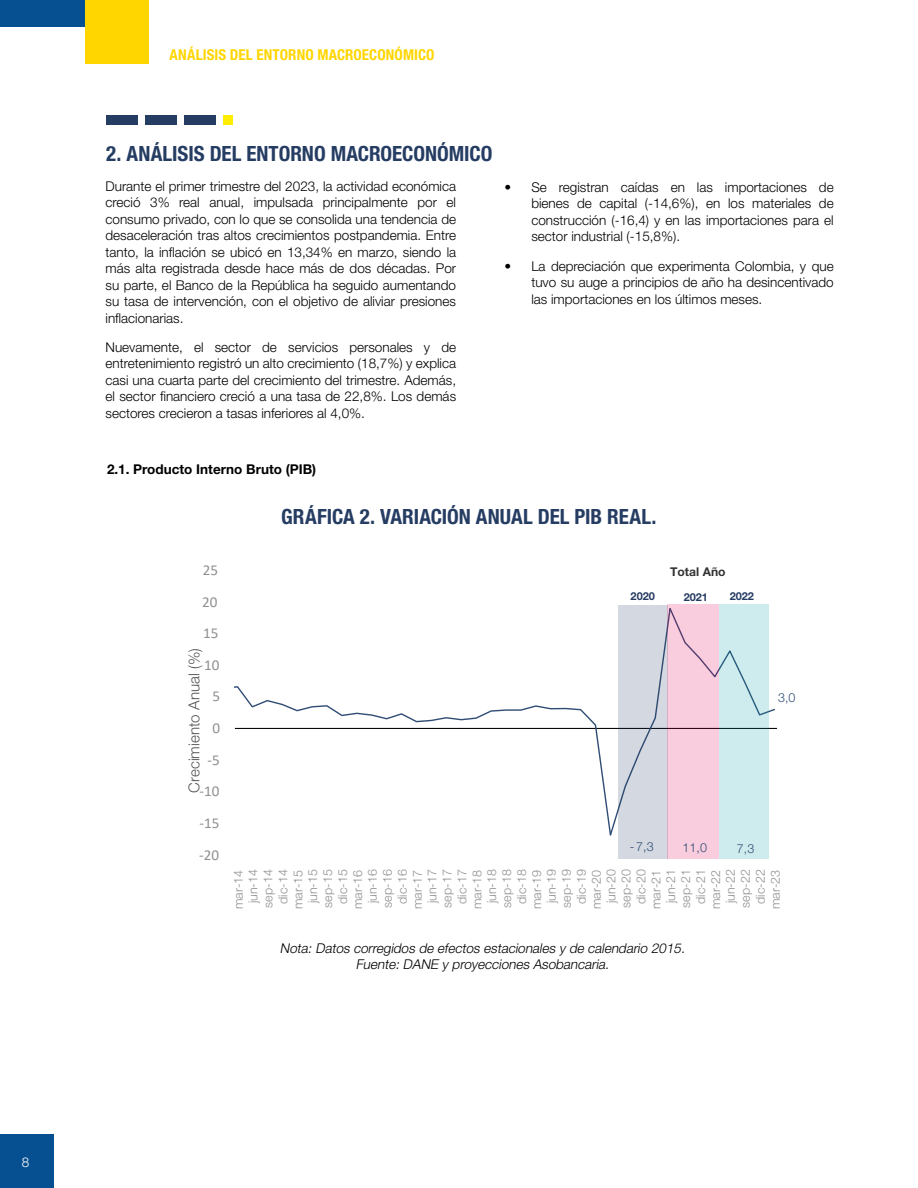
<style>
.page{position:relative;width:918px;height:1188px;background:#fff}
.page>*{position:absolute;margin:0;border:0;box-sizing:border-box;transform-origin:0 0}
.t1{font:700 condensed 21px "Helvetica Neue LT Std";color:#263d63}
.t2{font:15.15px "Calibri";letter-spacing:.005em;color:#909090}
.t3{font:300 15.15px "Helvetica Neue LT Std";color:#575756}
.t4{font:700 condensed 15px "Helvetica Neue LT Std";letter-spacing:.005em;color:#ffd600}
.t5{font:300 13.5px/16.5px "Helvetica Neue LT Std";color:#000;text-align:justify}
.t6{font:italic 300 13.5px/16.5px "Helvetica Neue LT Std";color:#000;text-align:center}
.t7{font:700 13.5px "Helvetica Neue LT Std";color:#000}
.t8{font:300 13.5px "Helvetica Neue LT Std";color:#fff}
.t9{font:300 12.45px/14.9px "Helvetica Neue LT Std";color:#909090;text-align:center}
.t10{font:300 12.45px "Helvetica Neue LT Std";color:#304d75}
.t11{font:700 12.15px "Helvetica Neue LT Std";color:#333}
.t12{font:700 10.95px "Helvetica Neue LT Std";letter-spacing:-.005em;color:#253b62}
</style>
<div class="page">
<div style="left:0;top:1134px;width:54px;height:54px;background:#064f91"></div>
<div style="left:85px;top:0;width:64px;height:64px;background:#ffd600"></div>
<div style="left:0;top:0;width:85px;height:27px;background:#064f91"></div>
<div style="left:106px;top:115px;width:31px;height:10px;background:#263d63"></div>
<div style="left:145px;top:115px;width:31px;height:10px;background:#263d63"></div>
<div style="left:184px;top:115px;width:31px;height:10px;background:#263d63"></div>
<div style="left:223px;top:115px;width:10px;height:10px;background:#ffed00"></div>
<hr style="left:235px;top:728px;width:542px;height:1px;background:#000">
<svg style="left:235px;top:604px;width:541px;height:232px"></svg>
<div style="left:618px;top:605px;width:49px;height:253px;background:#d4d8e0"></div>
<div style="left:667px;top:605px;width:52px;height:254px;background:#f9cddd"></div>
<div style="left:719px;top:605px;width:50px;height:254px;background:#ceebed"></div>
<p class="t8" style="left:22px;top:1154px;width:9px">8</p>
<p class="t4" style="left:170px;top:46px;width:267px">ANÁLISIS DEL ENTORNO MACROECONÓMICO</p>
<h1 class="t1" style="left:106px;top:140px;width:388px">2. ANÁLISIS DEL ENTORNO MACROECONÓMICO</h1>
<p class="t5" style="left:106px;top:177px;width:352px">Durante el primer trimestre del 2023, la actividad económica creció 3% real anual, impulsada principalmente por el consumo privado, con lo que se consolida una tendencia de desaceleración tras altos crecimientos postpandemia. Entre tanto, la inflación se ubicó en 13,34% en marzo, siendo la más alta registrada desde hace más de dos décadas. Por su parte, el Banco de la República ha seguido aumentando su tasa de intervención, con el objetivo de aliviar presiones inflacionarias.</p>
<p class="t5" style="left:106px;top:339px;width:352px">Nuevamente, el sector de servicios personales y de entretenimiento registró un alto crecimiento (18,7%) y explica casi una cuarta parte del crecimiento del trimestre. Además, el sector financiero creció a una tasa de 22,8%. Los demás sectores crecieron a tasas inferiores al 4,0%.</p>
<p class="t5" style="left:531px;top:178px;width:304px;text-indent:-27px">• Se registran caídas en las importaciones de bienes de capital (-14,6%), en los materiales de construcción (-16,4) y en las importaciones para el sector industrial (-15,8%).</p>
<p class="t5" style="left:531px;top:257px;width:304px;text-indent:-27px">• La depreciación que experimenta Colombia, y que tuvo su auge a principios de año ha desincentivado las importaciones en los últimos meses.</p>
<p class="t7" style="left:107px;top:461px;width:211px">2.1. Producto Interno Bruto (PIB)</p>
<h1 class="t1" style="left:281px;top:503px;width:377px">GRÁFICA 2. VARIACIÓN ANUAL DEL PIB REAL.</h1>
<p class="t2" style="left:203px;top:560px;width:17px">25</p>
<p class="t2" style="left:202px;top:591px;width:17px">20</p>
<p class="t2" style="left:203px;top:623px;width:17px">15</p>
<p class="t3" style="left:185px;top:793px;width:146px;rotate:-90deg">Crecimiento Anual (%)</p>
<p class="t2" style="left:204px;top:654px;width:17px">10</p>
<p class="t2" style="left:212px;top:686px;width:9px">5</p>
<p class="t2" style="left:212px;top:718px;width:9px">0</p>
<p class="t2" style="left:207px;top:749px;width:14px">-5</p>
<p class="t2" style="left:200px;top:781px;width:22px">-10</p>
<p class="t2" style="left:200px;top:812px;width:22px">-15</p>
<p class="t2" style="left:199px;top:844px;width:22px">-20</p>
<p class="t11" style="left:670px;top:564px;width:57px">Total Año</p>
<p class="t12" style="left:631px;top:590px;width:26px">2020</p>
<p class="t12" style="left:684px;top:590px;width:26px">2021</p>
<p class="t12" style="left:730px;top:589px;width:26px">2022</p>
<p class="t10" style="left:778px;top:690px;width:19px">3,0</p>
<p class="t10" style="left:630px;top:839px;width:25px">-7,3</p>
<p class="t10" style="left:683px;top:840px;width:26px">11,0</p>
<p class="t10" style="left:737px;top:841px;width:19px">7,3</p>
<p class="t9" style="left:231px;top:909px;width:41px;rotate:-90deg">mar-14 jun-14 sep-14 dic-14 mar-15 jun-15 sep-15 dic-15 mar-16 jun-16 sep-16 dic-16 mar-17 jun-17 sep-17 dic-17 mar-18 jun-18 sep-18 dic-18 mar-19 jun-19 sep-19 dic-19 mar-20 jun-20 sep-20 dic-20 mar-21 jun-21 sep-21 dic-21 mar-22 jun-22 sep-22 dic-22 mar-23</p>
<p class="t6" style="left:280px;top:939px;width:409px">Nota: Datos corregidos de efectos estacionales y de calendario 2015.<br>Fuente: DANE y proyecciones Asobancaria.</p>
</div>
